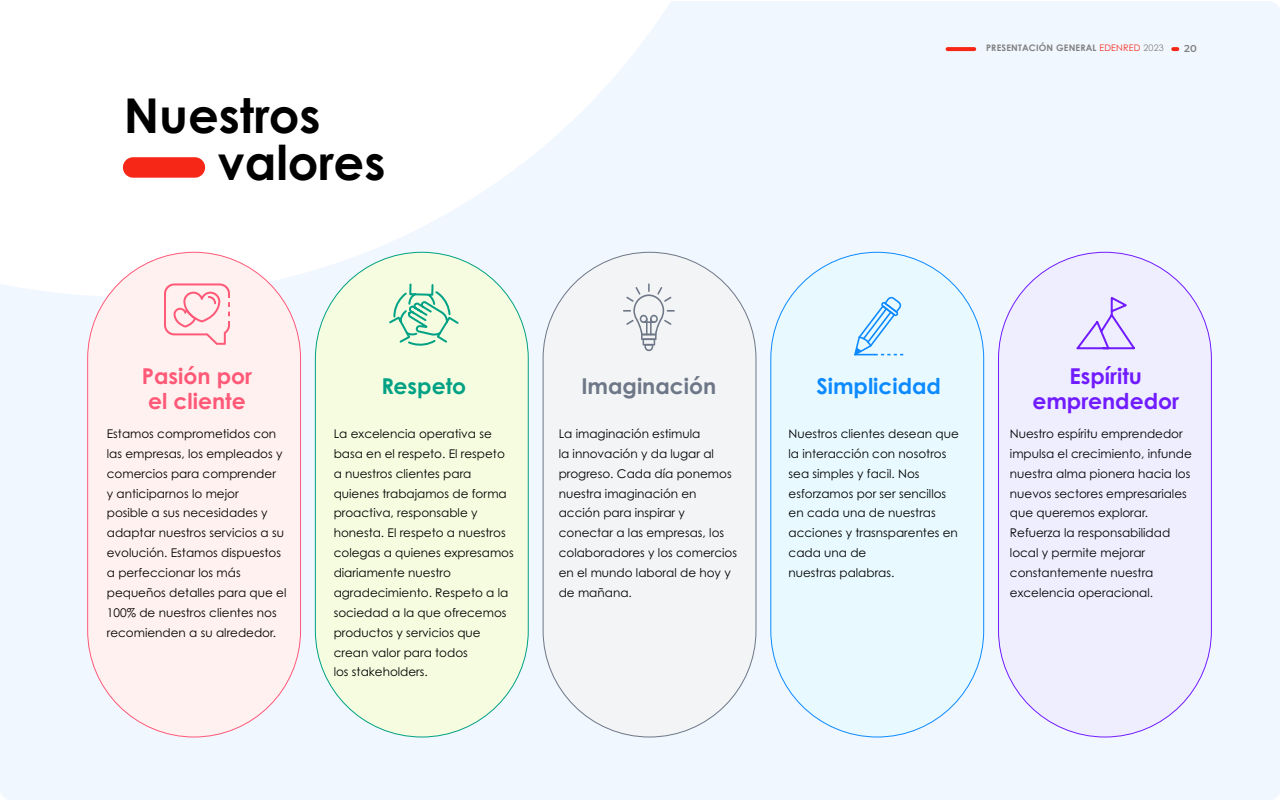
<style>
.page{position:relative;width:1280px;height:800px;background:#fff}
.page>*{position:absolute;margin:0;border:0;box-sizing:border-box;transform-origin:0 0}
.t1{font:700 48px/47px "Century Gothic Pro";color:#000}
.t2{font:700 21.9px/24.6px "Century Gothic Pro";color:#711cff;text-align:center}
.t3{font:700 21.9px/24.6px "Century Gothic Pro";color:#ff5978}
.t4{font:700 21.9px "Century Gothic Pro";color:#6d7787}
.t5{font:700 21.9px "Century Gothic Pro";color:#0d8aff}
.t6{font:700 21.9px "Century Gothic Pro";color:#00a184}
.t7{font:12px/19.9px "Century Gothic Pro";color:#000}
.t8{font:600 10px "Montserrat";color:#808080}
.t9{font:700 9px "Century Gothic";letter-spacing:.02em;color:#808080}
.s1{font-weight:400;color:#f72717}
.s2{font-weight:400}
</style>
<div class="page">
<div style="left:0;top:1px;width:1280px;height:799px;background:#f1f7ff"></div>
<svg style="left:948px;top:47px;width:26px;height:4px"></svg>
<svg style="left:1173px;top:47px;width:4px;height:4px"></svg>
<svg style="left:0;top:1px;width:770px;height:296px"></svg>
<div style="left:88px;top:252px;width:213px;height:485px;background:#fff1ef;border-radius:106px"></div>
<div style="left:315px;top:252px;width:213px;height:485px;background:#f5fcdf;border-radius:106px"></div>
<div style="left:543px;top:252px;width:213px;height:485px;background:#f3f4f5;border-radius:106px"></div>
<div style="left:771px;top:252px;width:213px;height:485px;background:#e8faff;border-radius:106px"></div>
<div style="left:999px;top:252px;width:212px;height:485px;background:#efeeff;border-radius:106px"></div>
<div style="left:123px;top:157px;width:82px;height:21px;background:#f72717;border-radius:10px"></div>
<svg style="left:164px;top:283px;width:66px;height:62px"></svg>
<svg style="left:389px;top:283px;width:70px;height:63px"></svg>
<svg style="left:623px;top:283px;width:52px;height:68px"></svg>
<svg style="left:854px;top:296px;width:49px;height:59px"></svg>
<svg style="left:1076px;top:297px;width:59px;height:53px"></svg>
<h1 class="t1" style="left:218px;top:92px;width:169px;text-indent:-94px">Nuestros valores</h1>
<p class="t9" style="left:986px;top:41px;width:179px">PRESENTACIÓN GENERAL <span class="s1">EDENRED</span> <span class="s2">2023</span></p>
<p class="t8" style="left:1184px;top:41px;width:14px">20</p>
<h2 class="t3" style="left:142px;top:364px;width:112px">Pasión por el cliente</h2>
<h2 class="t6" style="left:381px;top:372px;width:86px">Respeto</h2>
<h2 class="t4" style="left:582px;top:372px;width:136px">Imaginación</h2>
<h2 class="t5" style="left:816px;top:372px;width:126px">Simplicidad</h2>
<h2 class="t2" style="left:1032px;top:364px;width:148px">Espíritu emprendedor</h2>
<p class="t7" style="left:107px;top:424px;width:181px">Estamos comprometidos con las empresas, los empleados y comercios para comprender<br>y anticiparnos lo mejor<br>posible a sus necesidades y adaptar nuestros servicios a su evolución. Estamos dispuestos a perfeccionar los más pequeños detalles para que el<br>100% de nuestros clientes nos recomienden a su alrededor.</p>
<p class="t7" style="left:334px;top:424px;width:182px">La excelencia operativa se basa en el respeto. El respeto a nuestros clientes para quienes trabajamos de forma proactiva, responsable y honesta. El respeto a nuestros colegas a quienes expresamos diariamente nuestro agradecimiento. Respeto a la sociedad a la que ofrecemos productos y servicios que crean valor para todos<br>los stakeholders.</p>
<p class="t7" style="left:559px;top:424px;width:180px">La imaginación estimula<br>la innovación y da lugar al progreso. Cada día ponemos nuestra imaginación en acción para inspirar y conectar a las empresas, los colaboradores y los comercios en el mundo laboral de hoy y de mañana.</p>
<p class="t7" style="left:789px;top:424px;width:172px">Nuestros clientes desean que la interacción con nosotros sea simples y facil. Nos esforzamos por ser sencillos en cada una de nuestras acciones y trasnsparentes en cada una de<br>nuestras palabras.</p>
<p class="t7" style="left:1010px;top:424px;width:184px">Nuestro espíritu emprendedor impulsa el crecimiento, infunde nuestra alma pionera hacia los nuevos sectores empresariales que queremos explorar.<br>Refuerza la responsabilidad local y permite mejorar constantemente nuestra excelencia operacional.</p>
</div>
